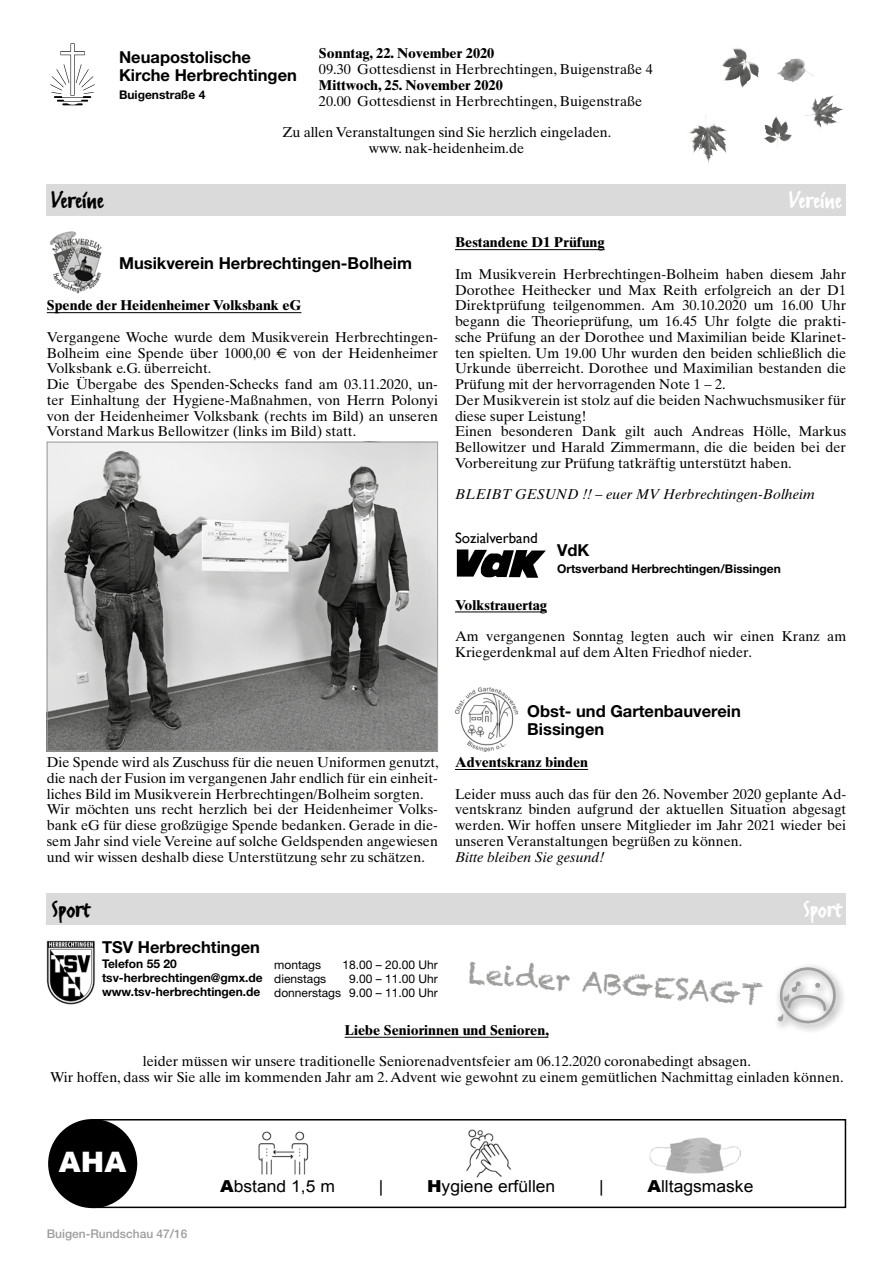
<style>
.page{position:relative;width:893px;height:1263px;background:#fff}
.page>*{position:absolute;margin:0;border:0;box-sizing:border-box;transform-origin:0 0}
.t1{font:28.5px "Chalkduster";color:#9d9d9c}
.t2{font:900 28.2px "Arial";color:#fff}
.t3{font:27px "FF Erikrighthand";color:#000}
.t4{font:27px "FF Erikrighthand";color:#fff}
.t5{font:700 16.5px/18px "Helvetica Neue";color:#000}
.t6{font:16.5px "Arial";color:#000;scale:1.06 1}
.t7{font:15px "Gill Sans";color:#000}
.t8{font:14.25px/15.8px "Times Ten";color:#000}
.t9{font:700 14.25px "Times Ten";color:#000}
.t10{font:italic 14.25px "Times Ten";color:#000}
.t11{font:700 12px/14.2px "Helvetica Neue";color:#000}
.t12{font:12px/14.2px "Helvetica Neue";color:#000;text-align:right}
.t13{font:500 12px "Helvetica Neue";color:#9d9d9c}
.s1{font-family:"Euro Sans"}
.s2{font-weight:900}
</style>
<div class="page">
<img style="left:50px;top:43px;width:45px;height:63px">
<div style="left:47px;top:184px;width:799px;height:32px;background:#dadada"></div>
<img style="left:49px;top:231px;width:53px;height:63px">
<hr style="left:47px;top:312px;width:254px;height:1px;background:#000">
<hr style="left:455px;top:249px;width:150px;height:1px;background:#000">
<hr style="left:455px;top:612px;width:92px;height:1px;background:#000">
<hr style="left:455px;top:769px;width:133px;height:1px;background:#000">
<img style="left:49px;top:444px;width:387px;height:305px">
<div style="left:47px;top:442px;width:391px;height:309px;border:1px solid #9d9d9c"></div>
<img style="left:456px;top:549px;width:90px;height:29px">
<img style="left:455px;top:687px;width:62px;height:64px">
<div style="left:47px;top:893px;width:799px;height:32px;background:#dadada"></div>
<img style="left:47px;top:940px;width:48px;height:64px">
<hr style="left:345px;top:1037px;width:203px;height:1px;background:#000">
<div style="left:773px;top:962px;width:74px;height:72px;background:#000;opacity:.5"></div>
<svg style="left:778px;top:967px;width:58px;height:57px"></svg>
<div style="left:93px;top:1119px;width:753px;height:89px;border:2px solid #000"></div>
<div style="left:48px;top:1119px;width:89px;height:89px;background:#000;border-radius:50%"></div>
<img style="left:258px;top:1131px;width:51px;height:44px">
<img style="left:466px;top:1129px;width:46px;height:49px">
<img style="left:649px;top:1137px;width:91px;height:37px">
<svg style="left:726px;top:48px;width:12px;height:12px"></svg>
<img style="left:688px;top:116px;width:18px;height:28px">
<img style="left:811px;top:96px;width:21px;height:18px">
<img style="left:777px;top:58px;width:27px;height:24px">
<img style="left:764px;top:116px;width:13px;height:12px">
<p class="t9" style="left:319px;top:45px;width:177px">Sonntag, 22. November 2020</p>
<p class="t8" style="left:319px;top:61px;width:336px">09.30 Gottesdienst in Herbrechtingen, Buigenstraße 4</p>
<p class="t9" style="left:319px;top:76px;width:185px">Mittwoch, 25. November 2020</p>
<p class="t8" style="left:319px;top:93px;width:325px">20.00 Gottesdienst in Herbrechtingen, Buigenstraße</p>
<p class="t5" style="left:119px;top:48px;width:179px">Neuapostolische<br>Kirche Herbrechtingen</p>
<p class="t11" style="left:119px;top:87px;width:88px">Buigenstraße 4</p>
<p class="t8" style="left:282px;top:124px;width:330px;text-align:center">Zu allen Veranstaltungen sind Sie herzlich eingeladen. www. nak-heidenheim.de</p>
<h3 class="t3" style="left:51px;top:184px;width:55px">Vereine</h3>
<h3 class="t4" style="left:789px;top:184px;width:55px">Vereine</h3>
<p class="t5" style="left:119px;top:254px;width:294px">Musikverein Herbrechtingen-Bolheim</p>
<p class="t9" style="left:47px;top:297px;width:256px">Spende der Heidenheimer Volksbank eG</p>
<p class="t8" style="left:47px;top:329px;width:393px">Vergangene Woche wurde dem Musikverein Herbrechtingen-Bolheim eine Spende über 1000,00 <span class="s1">€</span> von der Heidenheimer Volksbank e.G. überreicht.<br>Die Übergabe des Spenden-Schecks fand am 03.11.2020, un&shy;ter Einhaltung der Hygiene-Maßnahmen, von Herrn Polonyi von der Heidenheimer Volksbank (rechts im Bild) an unseren Vorstand Markus Bellowitzer (links im Bild) statt.</p>
<p class="t9" style="left:455px;top:234px;width:151px">Bestandene D1 Prüfung</p>
<p class="t8" style="left:455px;top:266px;width:393px">Im Musikverein Herbrechtingen-Bolheim haben diesem Jahr Dorothee Heithecker und Max Reith erfolgreich an der D1<br>Direktprüfung teilgenommen. Am 30.10.2020 um 16.00 Uhr begann die Theorieprüfung, um 16.45 Uhr folgte die prakti&shy;sche Prüfung an der Dorothee und Maximilian beide Klarinet&shy;ten spielten. Um 19.00 Uhr wurden den beiden schließlich die Urkunde überreicht. Dorothee und Maximilian bestanden die Prüfung mit der hervorragenden Note 1 – 2.<br>Der Musikverein ist stolz auf die beiden Nachwuchsmusiker für diese super Leistung!<br>Einen besonderen Dank gilt auch Andreas Hölle, Markus Bellowitzer und Harald Zimmermann, die die beiden bei der Vorbereitung zur Prüfung tatkräftig unterstützt haben.</p>
<p class="t10" style="left:455px;top:486px;width:362px">BLEIBT GESUND !! – euer MV Herbrechtingen-Bolheim</p>
<p class="t7" style="left:455px;top:529px;width:84px">Sozialverband</p>
<p class="t5" style="left:557px;top:541px;width:34px">VdK</p>
<p class="t11" style="left:557px;top:561px;width:225px">Ortsverband Herbrechtingen/Bissingen</p>
<p class="t9" style="left:455px;top:596px;width:94px">Volkstrauertag</p>
<p class="t8" style="left:455px;top:628px;width:393px">Am vergangenen Sonntag legten auch wir einen Kranz am<br>Kriegerdenkmal auf dem Alten Friedhof nieder.</p>
<p class="t8" style="left:47px;top:754px;width:393px">Die Spende wird als Zuschuss für die neuen Uniformen genutzt, die nach der Fusion im vergangenen Jahr endlich für ein einheit&shy;liches Bild im Musikverein Herbrechtingen/Bolheim sorgten.<br>Wir möchten uns recht herzlich bei der Heidenheimer Volks&shy;bank eG für diese großzügige Spende bedanken. Gerade in die&shy;sem Jahr sind viele Vereine auf solche Geldspenden angewiesen und wir wissen deshalb diese Unterstützung sehr zu schätzen.</p>
<p class="t5" style="left:527px;top:702px;width:215px">Obst- und Gartenbauverein<br>Bissingen</p>
<p class="t9" style="left:455px;top:753px;width:135px">Adventskranz binden</p>
<p class="t8" style="left:455px;top:786px;width:393px;text-align:justify">Leider muss auch das für den 26. November 2020 geplante Ad&shy;ventskranz binden aufgrund der aktuellen Situation abgesagt werden. Wir hoffen unsere Mitglieder im Jahr 2021 wieder bei unseren Veranstaltungen begrüßen zu können.</p>
<p class="t10" style="left:455px;top:848px;width:151px">Bitte bleiben Sie gesund!</p>
<h3 class="t3" style="left:51px;top:892px;width:41px">Sport</h3>
<h3 class="t4" style="left:803px;top:892px;width:41px">Sport</h3>
<p class="t5" style="left:102px;top:938px;width:160px">TSV Herbrechtingen</p>
<p class="t11" style="left:102px;top:956px;width:162px">Telefon 55 20 tsv-herbrechtingen@gmx.de www.tsv-herbrechtingen.de</p>
<p class="t12" style="left:274px;top:957px;width:48px">montags</p>
<p class="t12" style="left:343px;top:957px;width:97px">18.00 – 20.00 Uhr</p>
<h1 class="t1" style="left:469px;top:957px;width:297px;rotate:4deg">Leider ABGESAGT</h1>
<p class="t12" style="left:274px;top:971px;width:165px">9.00 – 11.00 Uhr<br>donnerstags 9.00 – 11.00 Uhr</p>
<p class="t9" style="left:345px;top:1021px;width:206px">Liebe Seniorinnen und Senioren,</p>
<p class="t8" style="left:50px;top:1053px;width:795px;text-align:center">leider müssen wir unsere traditionelle Seniorenadventsfeier am 06.12.2020 coronabedingt absagen.<br>Wir hoffen, dass wir Sie alle im kommenden Jahr am 2. Advent wie gewohnt zu einem gemütlichen Nachmittag einladen können.</p>
<p class="t12" style="left:274px;top:971px;width:54px">dienstags</p>
<h2 class="t2" style="left:59px;top:1141px;width:69px">AHA</h2>
<p class="t13" style="left:47px;top:1227px;width:142px">Buigen-Rundschau 47/16</p>
<p class="t6" style="left:220px;top:1176px;width:110px"><span class="s2">A</span>bstand 1,5 m</p>
<p class="t6" style="left:379px;top:1176px;width:6px">|</p>
<p class="t6" style="left:427px;top:1176px;width:123px"><span class="s2">H</span>ygiene erfüllen</p>
<p class="t6" style="left:599px;top:1176px;width:6px">|</p>
<p class="t6" style="left:647px;top:1176px;width:101px"><span class="s2">A</span>lltagsmaske</p>
</div>
